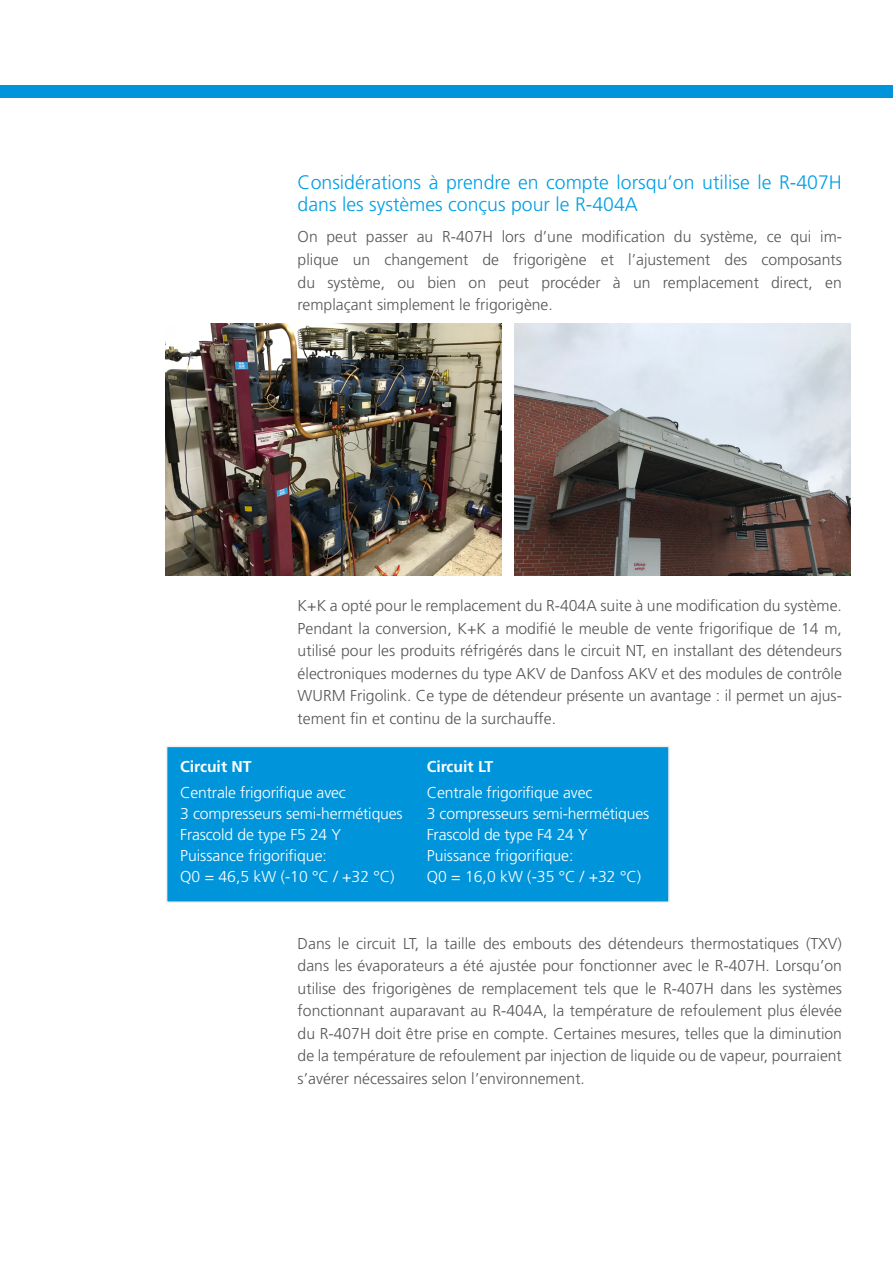
<style>
.page{position:relative;width:893px;height:1263px;background:#fff}
.page>*{position:absolute;margin:0;border:0;box-sizing:border-box;transform-origin:0 0}
.t1{font:300 19.5px/22.5px "Frutiger LT Pro";color:#009fe3}
.t2{font:300 15.75px/22.5px "Frutiger LT Pro";color:#575756;text-align:justify}
.t3{font:300 15.75px/21px "Frutiger LT Pro";letter-spacing:-.01em;color:#fff}
.t4{font:700 15.75px "Frutiger LT Pro";color:#fff}
</style>
<div class="page">
<div style="left:0;top:85px;width:893px;height:13px;background:#0095db"></div>
<img style="left:166px;top:324px;width:336px;height:252px">
<img style="left:514px;top:324px;width:336px;height:252px">
<div style="left:166px;top:746px;width:504px;height:157px;background:#0095db;border:2px solid #f0f0ef"></div>
<p class="t1" style="left:298px;top:171px;width:546px">Considérations à prendre en compte lorsqu’on utilise le R-407H dans les systèmes conçus pour le R-404A</p>
<p class="t2" style="left:298px;top:226px;width:546px">On peut passer au R-407H lors d’une modification du système, ce qui im&shy;plique un changement de frigorigène et l’ajustement des composants du système, ou bien on peut procéder à un remplacement direct, en remplaçant simplement le frigorigène.</p>
<p class="t2" style="left:298px;top:594px;width:546px">K+K a opté pour le remplacement du R-404A suite à une modification du système.<br>Pendant la conversion, K+K a modifié le meuble de vente frigorifique de 14 m, utilisé pour les produits réfrigérés dans le circuit NT, en installant des détendeurs électroniques modernes du type AKV de Danfoss AKV et des modules de contrôle WURM Frigolink. Ce type de détendeur présente un avantage : il permet un ajus&shy;tement fin et continu de la surchauffe.</p>
<p class="t4" style="left:180px;top:758px;width:73px">Circuit NT</p>
<p class="t3" style="left:180px;top:782px;width:224px">Centrale frigorifique avec<br>3 compresseurs semi-hermétiques<br>Frascold de type F5 24 Y<br>Puissance frigorifique:<br>Q0 = 46,5 kW (-10 °C / +32 °C)</p>
<p class="t4" style="left:427px;top:758px;width:68px">Circuit LT</p>
<p class="t3" style="left:427px;top:782px;width:224px">Centrale frigorifique avec<br>3 compresseurs semi-hermétiques<br>Frascold de type F4 24 Y<br>Puissance frigorifique:<br>Q0 = 16,0 kW (-35 °C / +32 °C)</p>
<p class="t2" style="left:298px;top:932px;width:546px">Dans le circuit LT, la taille des embouts des détendeurs thermostatiques (TXV) dans les évaporateurs a été ajustée pour fonctionner avec le R-407H. Lorsqu’on utilise des frigorigènes de remplacement tels que le R-407H dans les systèmes fonctionnant auparavant au R-404A, la température de refoulement plus élevée du R-407H doit être prise en compte. Certaines mesures, telles que la diminution de la température de refoulement par injection de liquide ou de vapeur, pourraient s’avérer nécessaires selon l’environnement.</p>
</div>
